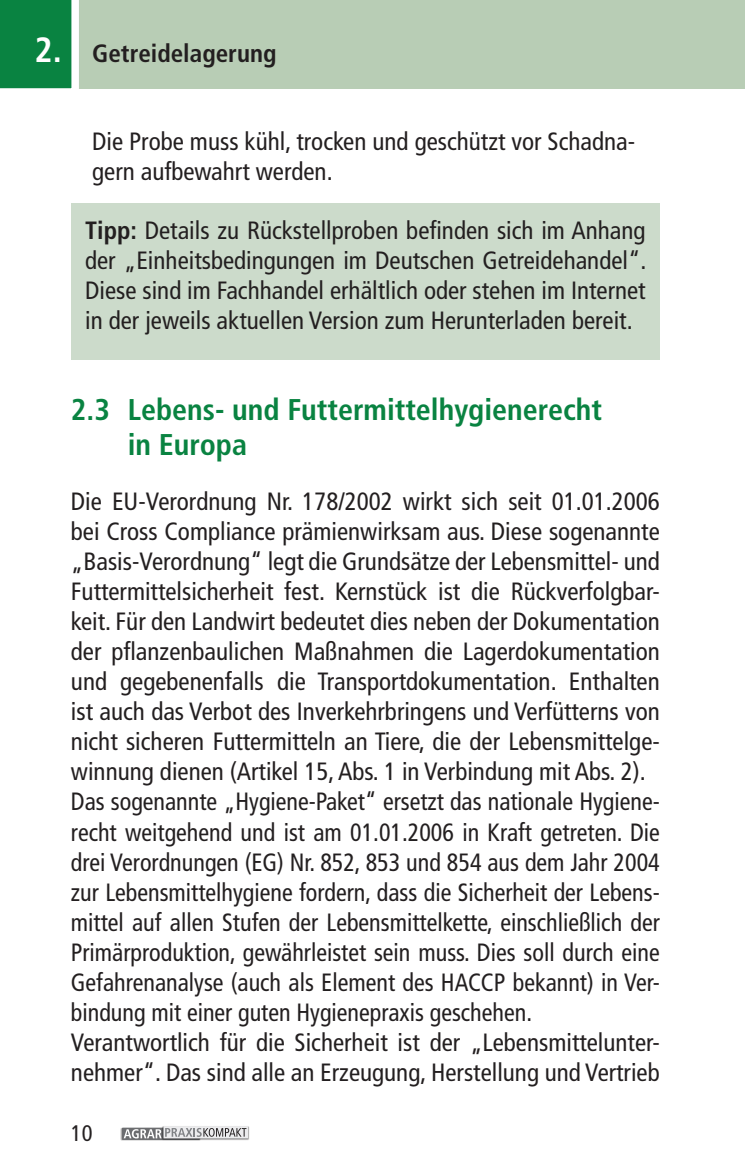
<style>
.page{position:relative;width:745px;height:1170px;background:#fff}
.page>*{position:absolute;margin:0;border:0;box-sizing:border-box;transform-origin:0 0}
.t1{font:700 condensed 30px/35px "Frutiger LT";color:#098341}
.t2{font:condensed 25px/30px "Frutiger LT Std";color:#231f20}
.t3{font:700 condensed 25px "Frutiger LT Std";color:#231f20}
.t4{font:condensed 22.5px "Frutiger LT Std";color:#231f20}
.s1{font-size:35px;color:#fff}
.s2{font-weight:700}
</style>
<div class="page">
<div style="left:0;top:0;width:744px;height:88px;background:#b8cdb5"></div>
<svg style="left:0;top:0;width:83px;height:89px;background:#299259"></svg>
<img style="left:121px;top:1128px;width:40px;height:12px">
<div style="left:122px;top:1127px;width:78px;height:12px;background:#6c6d70"></div>
<img style="left:161px;top:1126px;width:88px;height:14px">
<div style="left:163px;top:1125px;width:85px;height:13px;background:#e7e7e8"></div>
<svg style="left:124px;top:1127px;width:122px;height:11px"></svg>
<div style="left:71px;top:204px;width:588px;height:156px;background:#ccdbcb"></div>
<p class="t3" style="left:35px;top:39px;width:243px"><span class="s1">2.</span> Getreidelagerung</p>
<p class="t2" style="left:92px;top:127px;width:544px">Die Probe muss kühl, trocken und geschützt vor Schadna&shy;gern aufbewahrt werden.</p>
<p class="t2" style="left:85px;top:216px;width:562px;text-align:justify"><span class="s2">Tipp:</span> Details zu Rückstellproben befinden sich im Anhang der „Einheitsbedingungen im Deutschen Getreidehandel“.<br>Diese sind im Fachhandel erhältlich oder stehen im Internet in der jeweils aktuellen Version zum Herunterladen bereit.</p>
<p class="t1" style="left:128px;top:392px;width:475px;text-indent:-57px">2.3 Lebens- und Futtermittelhygienerecht in Europa</p>
<p class="t2" style="left:71px;top:487px;width:590px">Die EU-Verordnung Nr. 178/2002 wirkt sich seit 01.01.2006 bei Cross Compliance prämienwirksam aus. Diese sogenannte „Basis-Verordnung“ legt die Grundsätze der Lebensmittel- und Futtermittelsicherheit fest. Kernstück ist die Rückverfolgbar&shy;keit. Für den Landwirt bedeutet dies neben der Dokumentation der pflanzenbaulichen Maßnahmen die Lagerdokumentation und gegebenenfalls die Transportdokumentation. Enthalten ist auch das Verbot des Inverkehrbringens und Verfütterns von nicht sicheren Futtermitteln an Tiere, die der Lebensmittelge&shy;winnung dienen (Artikel 15, Abs. 1 in Verbindung mit Abs. 2).<br>Das sogenannte „Hygiene-Paket“ ersetzt das nationale Hygiene&shy;recht weitgehend und ist am 01.01.2006 in Kraft getreten. Die drei Verordnungen (EG) Nr. 852, 853 und 854 aus dem Jahr 2004 zur Lebensmittelhygiene fordern, dass die Sicherheit der Lebens&shy;mittel auf allen Stufen der Lebensmittelkette, einschließlich der Primärproduktion, gewährleistet sein muss. Dies soll durch eine Gefahrenanalyse (auch als Element des HACCP bekannt) in Ver&shy;bindung mit einer guten Hygienepraxis geschehen.<br>Verantwortlich für die Sicherheit ist der „Lebensmittelunter&shy;nehmer“. Das sind alle an Erzeugung, Herstellung und Vertrieb</p>
<p class="t4" style="left:71px;top:1119px;width:23px">10</p>
</div>
